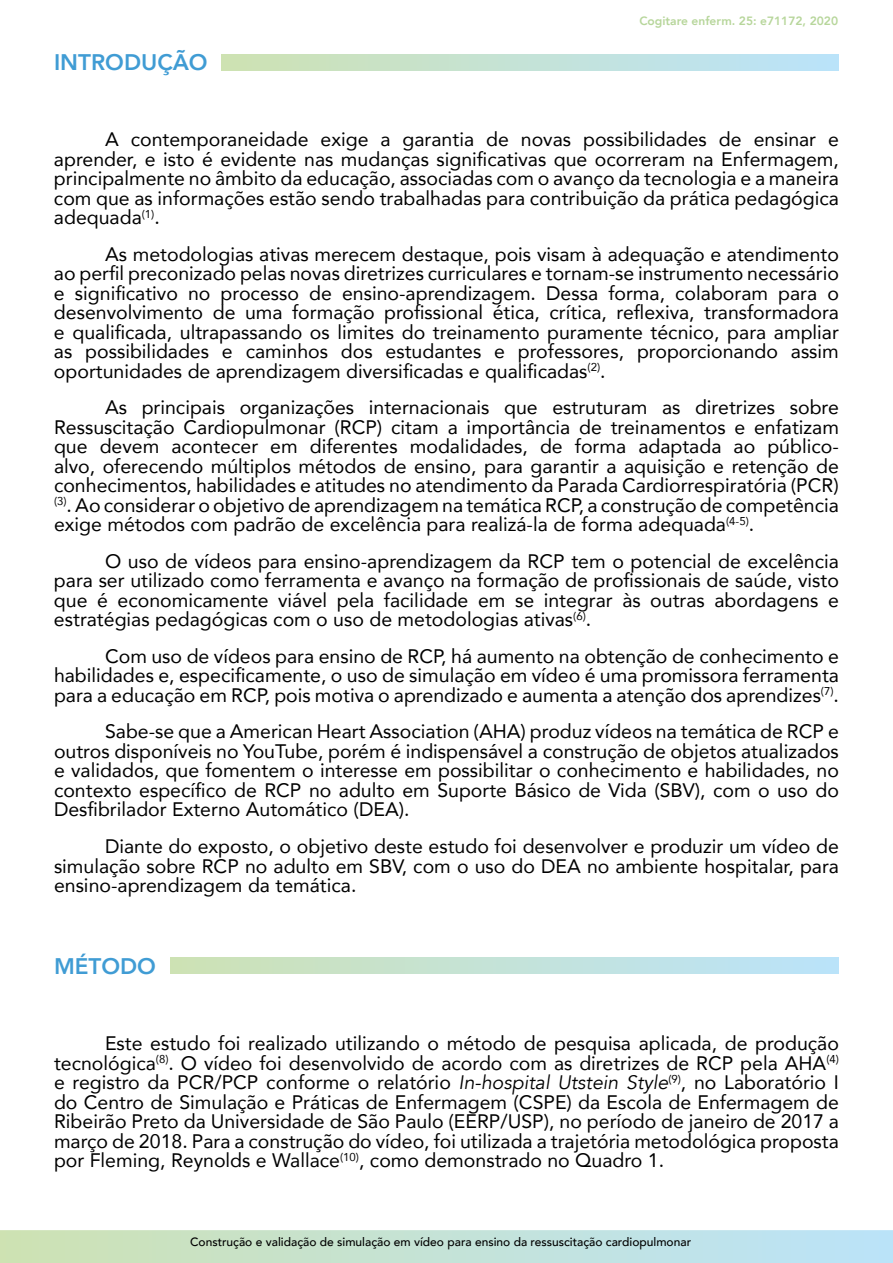
<style>
.page{position:relative;width:893px;height:1263px;background:#fff}
.page>*{position:absolute;margin:0;border:0;box-sizing:border-box;transform-origin:0 0}
.t1{font:800 22.5px "Avenir";color:#409cd4}
.t2{font:19.5px/19.5px "Avenir";color:#000;text-align:justify}
.t3{font:500 12px "Avenir";color:#000}
.t4{font:800 12px "Avenir";color:#b7d69b}
.s1{font-style:italic}
</style>
<div class="page">
<svg style="left:0;top:1230px;width:893px;height:33px;background:#c4e2d6"></svg>
<div style="left:221px;top:54px;width:618px;height:17px;background:linear-gradient(to right,#cee2b3,#bae3fb)"></div>
<div style="left:170px;top:957px;width:669px;height:17px;background:linear-gradient(to right,#cee2b5,#bae3fb)"></div>
<p class="t1" style="left:54px;top:45px;width:155px">INTRODUÇÃO</p>
<p class="t4" style="left:639px;top:12px;width:200px">Cogitare enferm. 25: e71172, 2020</p>
<p class="t2" style="left:54px;top:129px;width:786px;text-indent:51px">A contemporaneidade exige a garantia de novas possibilidades de ensinar e aprender, e isto é evidente nas mudanças significativas que ocorreram na Enfermagem, principalmente no âmbito da educação, associadas com o avanço da tecnologia e a maneira com que as informações estão sendo trabalhadas para contribuição da prática pedagógica adequada<sup>(1)</sup>.</p>
<p class="t2" style="left:54px;top:244px;width:786px;text-indent:51px">As metodologias ativas merecem destaque, pois visam à adequação e atendimento ao perfil preconizado pelas novas diretrizes curriculares e tornam-se instrumento necessário e significativo no processo de ensino-aprendizagem. Dessa forma, colaboram para o desenvolvimento de uma formação profissional ética, crítica, reflexiva, transformadora e qualificada, ultrapassando os limites do treinamento puramente técnico, para ampliar as possibilidades e caminhos dos estudantes e professores, proporcionando assim oportunidades de aprendizagem diversificadas e qualificadas<sup>(2)</sup>.</p>
<p class="t2" style="left:54px;top:397px;width:786px;text-indent:51px">As principais organizações internacionais que estruturam as diretrizes sobre Ressuscitação Cardiopulmonar (RCP) citam a importância de treinamentos e enfatizam que devem acontecer em diferentes modalidades, de forma adaptada ao público&shy;alvo, oferecendo múltiplos métodos de ensino, para garantir a aquisição e retenção de conhecimentos, habilidades e atitudes no atendimento da Parada Cardiorrespiratória (PCR) <sup>(3)</sup>. Ao considerar o objetivo de aprendizagem na temática RCP, a construção de competência exige métodos com padrão de excelência para realizá-la de forma adequada<sup>(4-5)</sup>.</p>
<p class="t2" style="left:54px;top:551px;width:786px;text-indent:51px">O uso de vídeos para ensino-aprendizagem da RCP tem o potencial de excelência para ser utilizado como ferramenta e avanço na formação de profissionais de saúde, visto que é economicamente viável pela facilidade em se integrar às outras abordagens e estratégias pedagógicas com o uso de metodologias ativas<sup>(6)</sup>.</p>
<p class="t2" style="left:54px;top:646px;width:786px;text-indent:51px">Com uso de vídeos para ensino de RCP, há aumento na obtenção de conhecimento e habilidades e, especificamente, o uso de simulação em vídeo é uma promissora ferramenta para a educação em RCP, pois motiva o aprendizado e aumenta a atenção dos aprendizes<sup>(7)</sup>.</p>
<p class="t2" style="left:54px;top:721px;width:786px;text-indent:51px">Sabe-se que a American Heart Association (AHA) produz vídeos na temática de RCP e outros disponíveis no YouTube, porém é indispensável a construção de objetos atualizados e validados, que fomentem o interesse em possibilitar o conhecimento e habilidades, no contexto específico de RCP no adulto em Suporte Básico de Vida (SBV), com o uso do Desfibrilador Externo Automático (DEA).</p>
<p class="t2" style="left:54px;top:836px;width:787px;text-indent:51px">Diante do exposto, o objetivo deste estudo foi desenvolver e produzir um vídeo de simulação sobre RCP no adulto em SBV, com o uso do DEA no ambiente hospitalar, para ensino-aprendizagem da temática.</p>
<p class="t1" style="left:54px;top:948px;width:104px">MÉTODO</p>
<p class="t2" style="left:54px;top:1033px;width:787px;text-indent:51px">Este estudo foi realizado utilizando o método de pesquisa aplicada, de produção tecnológica<sup>(8)</sup>. O vídeo foi desenvolvido de acordo com as diretrizes de RCP pela AHA<sup>(4) </sup>e registro da PCR/PCP conforme o relatório <span class="s1">In-hospital Utstein Style</span><sup>(9)</sup>, no Laboratório I do Centro de Simulação e Práticas de Enfermagem (CSPE) da Escola de Enfermagem de Ribeirão Preto da Universidade de São Paulo (EERP/USP), no período de janeiro de 2017 a março de 2018. Para a construção do vídeo, foi utilizada a trajetória metodológica proposta por Fleming, Reynolds e Wallace<sup>(10)</sup>, como demonstrado no Quadro 1.</p>
<p class="t3" style="left:190px;top:1232px;width:502px">Construção e validação de simulação em vídeo para ensino da ressuscitação cardiopulmonar</p>
</div>
